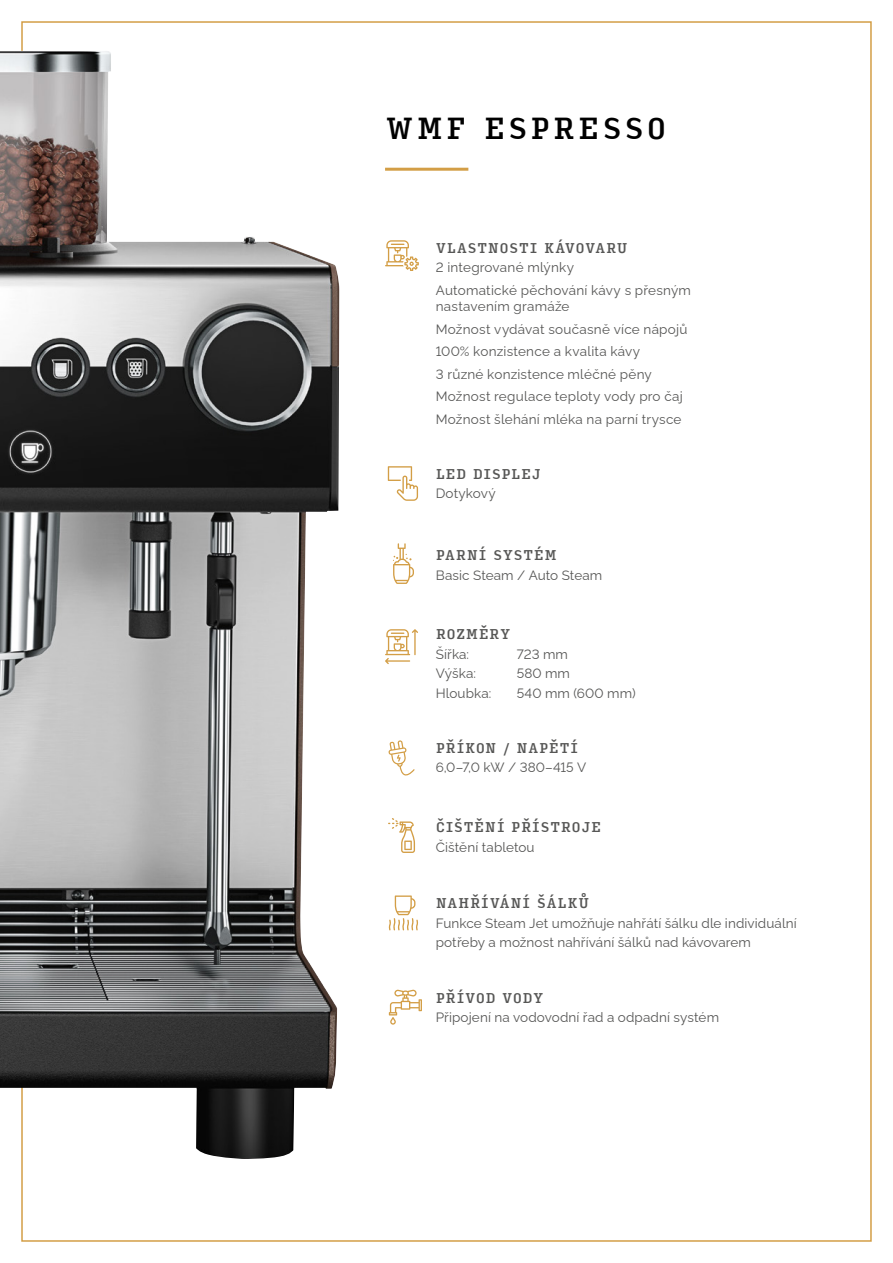
<style>
.page{position:relative;width:893px;height:1263px;background:#fff}
.page>*{position:absolute;margin:0;border:0;box-sizing:border-box;transform-origin:0 0}
.t1{font:500 29.1px "Input Serif Condensed";letter-spacing:.075em;color:#000}
.t2{font:13.5px/22.5px "Raleway";letter-spacing:.01em;color:#575756}
.t3{font:500 13.5px "Input Serif Condensed";letter-spacing:.025em;color:#575756}
</style>
<div class="page">
<hr style="left:385px;top:168px;width:83px;height:3px;background:#d39e46">
<svg style="left:388px;top:466px;width:30px;height:35px"></svg>
<svg style="left:385px;top:629px;width:33px;height:35px"></svg>
<svg style="left:388px;top:740px;width:27px;height:36px"></svg>
<svg style="left:388px;top:818px;width:27px;height:35px"></svg>
<svg style="left:388px;top:895px;width:30px;height:35px"></svg>
<svg style="left:389px;top:990px;width:33px;height:35px"></svg>
<svg style="left:385px;top:240px;width:34px;height:31px"></svg>
<img style="left:0;top:51px;width:339px;height:1108px">
<svg style="left:393px;top:543px;width:21px;height:41px"></svg>
<h1 class="t1" style="left:385px;top:103px;width:283px">WMF ESPRESSO</h1>
<p class="t3" style="left:436px;top:236px;width:194px">VLASTNOSTI KÁVOVARU</p>
<p class="t2" style="left:436px;top:255px;width:257px">2 integrované mlýnky<br>Automatické pěchování kávy s přesným</p>
<p class="t2" style="left:436px;top:294px;width:253px">nastavením gramáže<br>Možnost vydávat současně více nápojů<br>100% konzistence a kvalita kávy<br>3 různé konzistence mléčné pěny<br>Možnost regulace teploty vody pro čaj<br>Možnost šlehání mléka na parní trysce</p>
<p class="t3" style="left:436px;top:462px;width:107px">LED DISPLEJ</p>
<p class="t2" style="left:436px;top:481px;width:61px">Dotykový</p>
<p class="t3" style="left:436px;top:543px;width:123px">PARNÍ SYSTÉM</p>
<p class="t2" style="left:436px;top:562px;width:168px">Basic Steam / Auto Steam</p>
<p class="t3" style="left:436px;top:622px;width:76px">ROZMĚRY</p>
<p class="t2" style="left:436px;top:641px;width:35px">Šířka:</p>
<p class="t2" style="left:517px;top:641px;width:53px">723 mm</p>
<p class="t2" style="left:436px;top:661px;width:42px">Výška:</p>
<p class="t2" style="left:517px;top:661px;width:55px">580 mm</p>
<p class="t2" style="left:436px;top:680px;width:57px">Hloubka:</p>
<p class="t2" style="left:517px;top:680px;width:120px">540 mm (600 mm)</p>
<p class="t3" style="left:436px;top:736px;width:144px">PŘÍKON / NAPĚTÍ</p>
<p class="t2" style="left:436px;top:755px;width:152px">6,0–7,0 kW / 380–415 V</p>
<p class="t3" style="left:436px;top:815px;width:167px">ČIŠTĚNÍ PŘÍSTROJE</p>
<p class="t2" style="left:436px;top:834px;width:100px">Čištění tabletou</p>
<p class="t3" style="left:436px;top:891px;width:155px">NAHŘÍVÁNÍ ŠÁLKŮ</p>
<p class="t2" style="left:436px;top:912px;width:363px;line-height:19.5px">Funkce Steam Jet umožňuje nahřátí šálku dle individuální potřeby a možnost nahřívání šálků nad kávovarem</p>
<p class="t3" style="left:436px;top:985px;width:109px">PŘÍVOD VODY</p>
<p class="t2" style="left:436px;top:1005px;width:285px">Připojení na vodovodní řad a odpadní systém</p>
</div>
